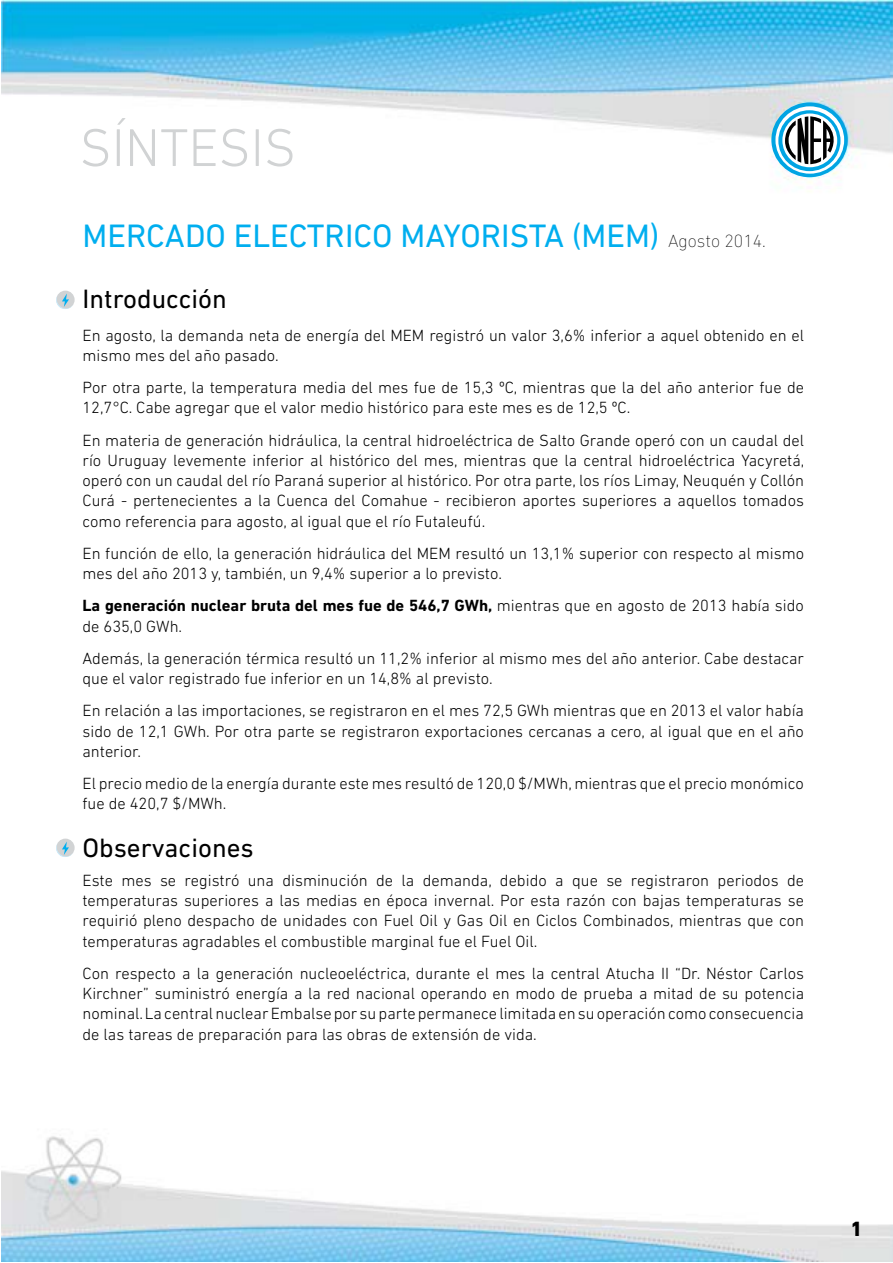
<style>
.page{position:relative;width:893px;height:1263px;background:#fff}
.page>*{position:absolute;margin:0;border:0;box-sizing:border-box;transform-origin:0 0}
.t1{font:300 54px "DIN Next LT Pro";color:#d1d3d4}
.t2{font:33px "DIN Next LT Pro";color:#00aeef}
.t3{font:27px "DIN Next LT Pro";color:#000}
.t4{font:800 21px "DIN Next LT Pro";color:#000}
.t5{font:300 16.5px/20.2px "DIN Next LT Pro";color:#000}
.s1{font-weight:200;font-size:18px;color:#000}
.s2{font-weight:700}
</style>
<div class="page">
<img style="left:1px;top:1px;width:892px;height:1261px">
<svg style="left:771px;top:103px;width:77px;height:74px"></svg>
<svg style="left:775px;top:106px;width:69px;height:68px"></svg>
<svg style="left:778px;top:110px;width:62px;height:61px"></svg>
<svg style="left:782px;top:114px;width:55px;height:53px"></svg>
<svg style="left:785px;top:116px;width:54px;height:48px"></svg>
<div style="left:157px;top:228px;width:99px;height:38px;background:#fff"></div>
<div style="left:56px;top:839px;width:19px;height:18px;background:#d1d3d4;border-radius:50%"></div>
<svg style="left:53px;top:841px;width:20px;height:21px"></svg>
<div style="left:56px;top:291px;width:19px;height:18px;background:#d1d3d4;border-radius:50%"></div>
<svg style="left:53px;top:293px;width:20px;height:21px"></svg>
<h1 class="t1" style="left:80px;top:117px;width:218px">SÍNTESIS</h1>
<h2 class="t2" style="left:82px;top:217px;width:685px">MERCADO ELECTRICO MAYORISTA (MEM) <span class="s1">Agosto 2014.</span></h2>
<h3 class="t3" style="left:82px;top:283px;width:146px">Introducción</h3>
<p class="t5" style="left:82px;top:325px;width:723px">En agosto, la demanda neta de energía del MEM registró un valor 3,6% inferior a aquel obtenido en el mismo mes del año pasado.</p>
<p class="t5" style="left:82px;top:377px;width:723px">Por otra parte, la temperatura media del mes fue de 15,3 ºC, mientras que la del año anterior fue de<br>12,7°C. Cabe agregar que el valor medio histórico para este mes es de 12,5 ºC.</p>
<p class="t5" style="left:82px;top:430px;width:723px;text-align:justify">En materia de generación hidráulica, la central hidroeléctrica de Salto Grande operó con un caudal del río Uruguay levemente inferior al histórico del mes, mientras que la central hidroeléctrica Yacyretá, operó con un caudal del río Paraná superior al histórico. Por otra parte, los ríos Limay, Neuquén y Collón Curá - pertenecientes a la Cuenca del Comahue - recibieron aportes superiores a aquellos tomados como referencia para agosto, al igual que el río Futaleufú.</p>
<p class="t5" style="left:82px;top:543px;width:723px">En función de ello, la generación hidráulica del MEM resultó un 13,1% superior con respecto al mismo mes del año 2013 y, también, un 9,4% superior a lo previsto.</p>
<p class="t5" style="left:82px;top:595px;width:723px"><span class="s2">La generación nuclear bruta del mes fue de 546,7 GWh,</span> mientras que en agosto de 2013 había sido de 635,0 GWh.</p>
<p class="t5" style="left:82px;top:648px;width:723px">Además, la generación térmica resultó un 11,2% inferior al mismo mes del año anterior. Cabe destacar que el valor registrado fue inferior en un 14,8% al previsto.</p>
<p class="t5" style="left:82px;top:700px;width:723px;text-align:justify">En relación a las importaciones, se registraron en el mes 72,5 GWh mientras que en 2013 el valor había sido de 12,1 GWh. Por otra parte se registraron exportaciones cercanas a cero, al igual que en el año anterior.</p>
<p class="t5" style="left:82px;top:773px;width:723px">El precio medio de la energía durante este mes resultó de 120,0 $/MWh, mientras que el precio monómico fue de 420,7 $/MWh.</p>
<h3 class="t3" style="left:82px;top:832px;width:173px">Observaciones</h3>
<p class="t5" style="left:82px;top:870px;width:723px;text-align:justify">Este mes se registró una disminución de la demanda, debido a que se registraron periodos de temperaturas superiores a las medias en época invernal. Por esta razón con bajas temperaturas se requirió pleno despacho de unidades con Fuel Oil y Gas Oil en Ciclos Combinados, mientras que con temperaturas agradables el combustible marginal fue el Fuel Oil.</p>
<p class="t5" style="left:82px;top:963px;width:723px;text-align:justify">Con respecto a la generación nucleoeléctrica, durante el mes la central Atucha II “Dr. Néstor Carlos Kirchner” suministró energía a la red nacional operando en modo de prueba a mitad de su potencia nominal. La central nuclear Embalse por su parte permanece limitada en su operación como consecuencia de las tareas de preparación para las obras de extensión de vida.</p>
<p class="t4" style="left:850px;top:1216px;width:13px">1</p>
</div>
